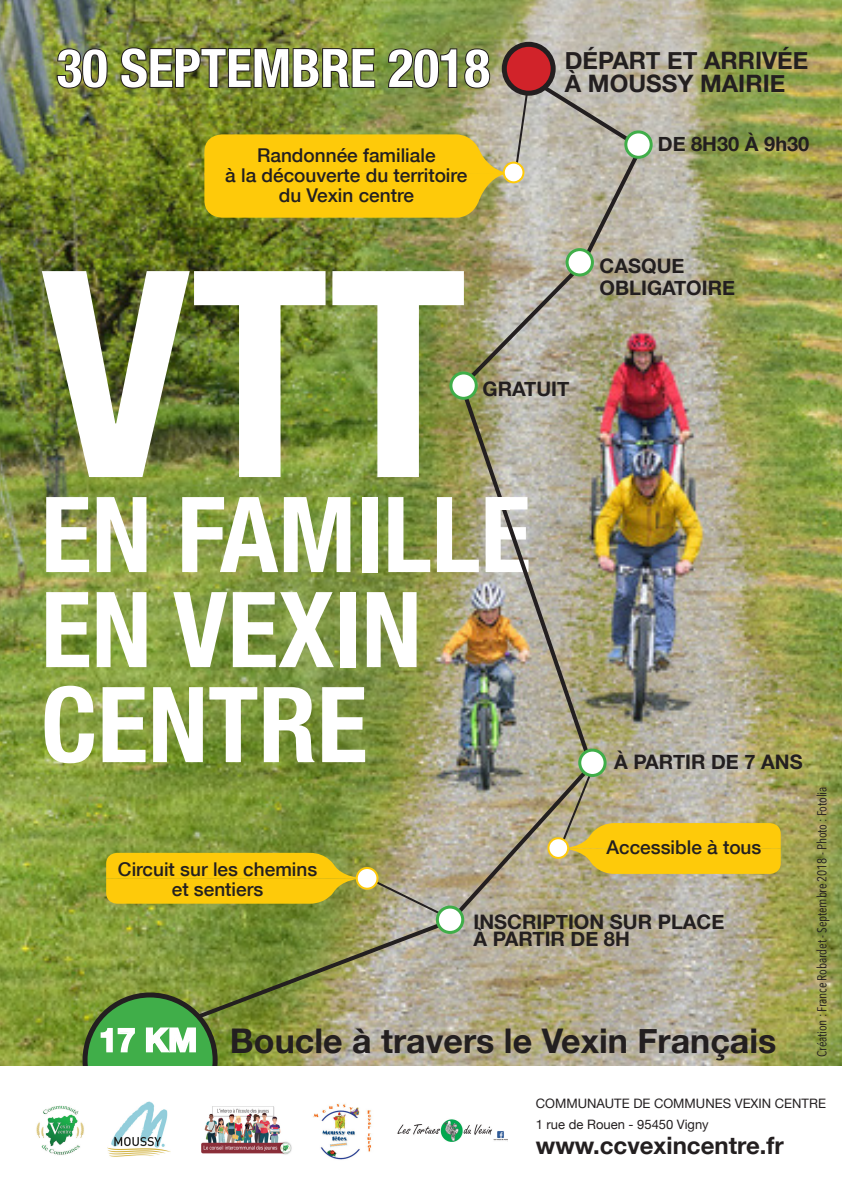
<style>
.page{position:relative;width:842px;height:1191px;background:#fff}
.page>*{position:absolute;margin:0;border:0;box-sizing:border-box;transform-origin:0 0}
.t1{font:700 condensed 288.3px "Helvetica Neue";color:#fff}
.t2{font:700 condensed 105px "Helvetica Neue";color:#fff}
.t3{font:700 condensed 53px "Helvetica Neue";color:#fff}
.t4{font:700 34px "Helvetica Neue";color:#231f20}
.t5{font:700 32px "Helvetica Neue";color:#fff}
.t6{font:700 24px "Helvetica Neue";color:#231f20}
.t7{font:700 20px "Helvetica Neue";color:#231f20}
.t8{font:500 19px/20px "Helvetica Neue";color:#231f20;text-align:center}
.t9{font:13px "Helvetica Neue";color:#231f20}
.t10{font:13px "Avenir Next Condensed";letter-spacing:-.01em;color:#231f20}
</style>
<div class="page">
<img style="left:0;top:0;width:842px;height:1066px">
<div style="left:85px;top:995px;width:130px;height:130px;background:#40ae49;border-radius:50%"></div>
<div style="left:83px;top:992px;width:135px;height:135px;border:5px solid #231f20;border-radius:50%"></div>
<div style="left:0;top:1066px;width:842px;height:105px;background:#fff"></div>
<img style="left:193px;top:61px;width:453px;height:960px">
<div style="left:626px;top:132px;width:25px;height:25px;background:#fff;border-radius:50%"></div>
<div style="left:624px;top:130px;width:29px;height:29px;border:3px solid #40ae49;border-radius:50%"></div>
<div style="left:567px;top:250px;width:25px;height:25px;background:#fff;border-radius:50%"></div>
<div style="left:566px;top:248px;width:28px;height:28px;border:3px solid #40ae49;border-radius:50%"></div>
<div style="left:451px;top:373px;width:25px;height:25px;background:#fff;border-radius:50%"></div>
<div style="left:449px;top:371px;width:29px;height:29px;border:3px solid #40ae49;border-radius:50%"></div>
<img style="left:56px;top:47px;width:53px;height:43px">
<svg style="left:100px;top:1028px;width:35px;height:25px"></svg>
<svg style="left:145px;top:1027px;width:51px;height:26px"></svg>
<svg style="left:580px;top:750px;width:25px;height:25px"></svg>
<div style="left:578px;top:748px;width:29px;height:29px;border:3px solid #40ae49;border-radius:50%"></div>
<svg style="left:437px;top:907px;width:26px;height:25px"></svg>
<div style="left:436px;top:905px;width:28px;height:29px;border:3px solid #40ae49;border-radius:50%"></div>
<svg style="left:504px;top:44px;width:49px;height:49px"></svg>
<div style="left:502px;top:42px;width:54px;height:54px;border:5px solid #231f20;border-radius:50%"></div>
<svg style="left:106px;top:853px;width:347px;height:68px;background:#cab336"></svg>
<img style="left:119px;top:0;width:415px;height:221px">
<svg style="left:557px;top:758px;width:224px;height:116px;background:#cfb85e"></svg>
<div style="left:357px;top:868px;width:20px;height:20px;background:#fff;border-radius:50%"></div>
<div style="left:356px;top:867px;width:22px;height:22px;border:2px solid #feca0a;border-radius:50%"></div>
<svg style="left:548px;top:838px;width:20px;height:20px"></svg>
<div style="left:547px;top:837px;width:22px;height:22px;border:2px solid #feca0a;border-radius:50%"></div>
<div style="left:492px;top:497px;width:18px;height:12px;background:#fff"></div>
<div style="left:504px;top:163px;width:19px;height:19px;background:#fff;border-radius:50%"></div>
<div style="left:503px;top:162px;width:21px;height:21px;border:2px solid #feca0a;border-radius:50%"></div>
<img style="left:36px;top:1105px;width:48px;height:50px">
<img style="left:201px;top:1106px;width:91px;height:49px">
<img style="left:107px;top:1101px;width:63px;height:56px">
<img style="left:313px;top:1103px;width:59px;height:57px">
<img style="left:397px;top:1119px;width:111px;height:23px">
<p class="t3" style="left:57px;top:24px;width:435px">30 SEPTEMBRE 2018</p>
<p class="t8" style="left:225px;top:144px;width:244px">Randonnée familiale<br>à la découverte du territoire du Vexin centre</p>
<p class="t6" style="left:565px;top:38px;width:245px">DÉPART ET ARRIVÉE</p>
<p class="t6" style="left:565px;top:61px;width:222px">À MOUSSY MAIRIE</p>
<p class="t7" style="left:658px;top:126px;width:153px">DE 8H30 À 9h30</p>
<p class="t1" style="left:41px;top:135px;width:428px">VTT</p>
<p class="t2" style="left:41px;top:447px;width:491px">EN FAMILLE</p>
<p class="t2" style="left:41px;top:542px;width:382px">EN VEXIN</p>
<p class="t2" style="left:41px;top:637px;width:328px">CENTRE</p>
<p class="t7" style="left:483px;top:371px;width:88px">GRATUIT</p>
<p class="t7" style="left:600px;top:248px;width:86px">CASQUE</p>
<p class="t7" style="left:600px;top:270px;width:137px">OBLIGATOIRE</p>
<p class="t7" style="left:614px;top:743px;width:190px">À PARTIR DE 7 ANS</p>
<p class="t10" style="left:814px;top:1056px;width:272px;rotate:-90deg">Création : France Robardet - Septembre 2018 - Photo : Fotolia</p>
<p class="t8" style="left:606px;top:836px;width:156px">Accessible à tous</p>
<p class="t8" style="left:118px;top:859px;width:201px">Circuit sur les chemins</p>
<p class="t8" style="left:172px;top:879px;width:93px">et sentiers</p>
<p class="t7" style="left:474px;top:904px;width:252px">INSCRIPTION SUR PLACE</p>
<p class="t7" style="left:474px;top:921px;width:158px">À PARTIR DE 8H</p>
<p class="t5" style="left:99px;top:1011px;width:99px">17 KM</p>
<p class="t4" style="left:230px;top:1009px;width:548px">Boucle à travers le Vexin Français</p>
<p class="t9" style="left:536px;top:1092px;width:292px">COMMUNAUTE DE COMMUNES VEXIN CENTRE</p>
<p class="t9" style="left:536px;top:1113px;width:174px">1 rue de Rouen - 95450 Vigny</p>
<p class="t6" style="left:536px;top:1123px;width:249px">www.ccvexincentre.fr</p>
</div>
